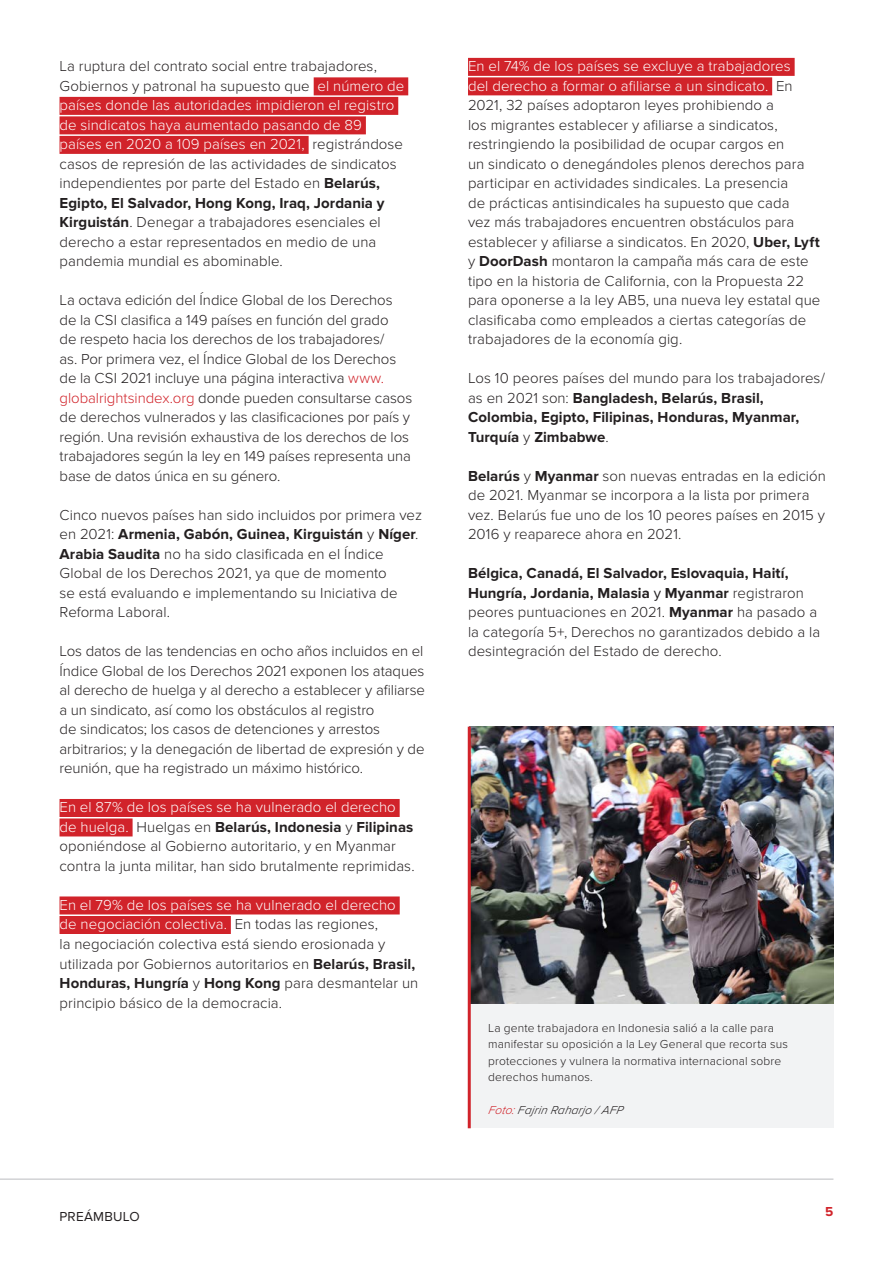
<style>
.page{position:relative;width:893px;height:1263px;background:#fff}
.page>*{position:absolute;margin:0;border:0;box-sizing:border-box;transform-origin:0 0}
.Body_Copy{font:300 15px/19.5px "Proxima Nova";letter-spacing:.005em;color:#231f20}
.Body_Copy-2{font:700 15px/19.5px "Proxima Nova";letter-spacing:.005em;color:#231f20}
.t1{font:13.5px "Proxima Nova";letter-spacing:.02em;color:#231f20}
.t2{font:700 13.5px "Proxima Nova";color:#d1232a}
.References{font:300 12px/16.5px "Proxima Nova";letter-spacing:.015em;color:#231f20}
.References-2{font:italic 300 12px "Proxima Nova";color:#231f20}
.s1{color:#fff}
.s2{font-weight:700}
.s3{color:#d1232a}
.s4{font-weight:300}
.s5{font-weight:400}
</style>
<div class="page">
<hr style="left:0;top:1179px;width:833px;height:1px;background:#bcbdc0">
<div style="left:314px;top:77px;width:94px;height:18px;background:#d1232a"></div>
<div style="left:60px;top:97px;width:338px;height:18px;background:#d1232a"></div>
<div style="left:60px;top:116px;width:306px;height:18px;background:#d1232a"></div>
<div style="left:60px;top:136px;width:249px;height:18px;background:#d1232a"></div>
<div style="left:60px;top:799px;width:340px;height:18px;background:#d1232a"></div>
<div style="left:60px;top:818px;width:73px;height:18px;background:#d1232a"></div>
<div style="left:60px;top:896px;width:340px;height:18px;background:#d1232a"></div>
<div style="left:60px;top:916px;width:171px;height:18px;background:#d1232a"></div>
<div style="left:468px;top:58px;width:327px;height:18px;background:#d1232a"></div>
<div style="left:468px;top:77px;width:304px;height:18px;background:#d1232a"></div>
<div style="left:470px;top:1003px;width:363px;height:125px;background:#f2f3f4"></div>
<img style="left:471px;top:727px;width:362px;height:276px">
<hr style="left:468px;top:727px;width:3px;height:401px;background:#d1232a">
<p class="Body_Copy" style="left:60px;top:57px;width:346px">La ruptura del contrato social entre trabajadores, Gobiernos y patronal ha supuesto que <span class="s1">el número de países donde las autoridades impidieron el registro de sindicatos haya aumentado pasando de 89 países en 2020 a 109 países en 2021,</span> registrándose casos de represión de las actividades de sindicatos independientes por parte del Estado en <span class="s2">Belarús, Egipto, El Salvador, Hong Kong, Iraq, Jordania y Kirguistán</span>. Denegar a trabajadores esenciales el derecho a estar representados en medio de una pandemia mundial es abominable.</p>
<p class="Body_Copy" style="left:60px;top:291px;width:354px">La octava edición del Índice Global de los Derechos de la CSI clasifica a 149 países en función del grado<br>de respeto hacia los derechos de los trabajadores/<br>as. Por primera vez, el Índice Global de los Derechos de la CSI 2021 incluye una página interactiva <span class="s3">www. globalrightsindex.org</span> donde pueden consultarse casos de derechos vulnerados y las clasificaciones por país y región. Una revisión exhaustiva de los derechos de los trabajadores según la ley en 149 países representa una base de datos única en su género.</p>
<p class="Body_Copy" style="left:60px;top:505px;width:364px">Cinco nuevos países han sido incluidos por primera vez en 2021: <span class="s2">Armenia, Gabón, Guinea, Kirguistán</span> y <span class="s2">Níger</span>.<br><span class="s2">Arabia Saudita</span> no ha sido clasificada en el Índice Global de los Derechos 2021, ya que de momento<br>se está evaluando e implementando su Iniciativa de Reforma Laboral.</p>
<p class="Body_Copy" style="left:60px;top:642px;width:367px">Los datos de las tendencias en ocho años incluidos en el Índice Global de los Derechos 2021 exponen los ataques al derecho de huelga y al derecho a establecer y afiliarse a un sindicato, así como los obstáculos al registro<br>de sindicatos; los casos de detenciones y arrestos arbitrarios; y la denegación de libertad de expresión y de reunión, que ha registrado un máximo histórico.</p>
<p class="Body_Copy" style="left:60px;top:798px;width:357px"><span class="s1">En el 87% de los países se ha vulnerado el derecho de huelga.</span> Huelgas en <span class="s2">Belarús, Indonesia</span> y <span class="s2">Filipinas </span>oponiéndose al Gobierno autoritario, y en Myanmar contra la junta militar, han sido brutalmente reprimidas.</p>
<p class="Body_Copy" style="left:60px;top:895px;width:360px"><span class="s1">En el 79% de los países se ha vulnerado el derecho<br>de negociación colectiva.</span> En todas las regiones,<br>la negociación colectiva está siendo erosionada y utilizada por Gobiernos autoritarios en <span class="s2">Belarús, Brasil, Honduras, Hungría</span> y <span class="s2">Hong Kong</span> para desmantelar un principio básico de la democracia.</p>
<p class="t1" style="left:60px;top:1208px;width:82px">PREÁMBULO</p>
<p class="Body_Copy" style="left:468px;top:57px;width:354px"><span class="s1">En el 74% de los países se excluye a trabajadores<br>del derecho a formar o afiliarse a un sindicato.</span> En 2021, 32 países adoptaron leyes prohibiendo a<br>los migrantes establecer y afiliarse a sindicatos, restringiendo la posibilidad de ocupar cargos en<br>un sindicato o denegándoles plenos derechos para participar en actividades sindicales. La presencia<br>de prácticas antisindicales ha supuesto que cada<br>vez más trabajadores encuentren obstáculos para establecer y afiliarse a sindicatos. En 2020, <span class="s2">Uber, Lyft </span>y <span class="s2">DoorDash</span> montaron la campaña más cara de este tipo en la historia de California, con la Propuesta 22 para oponerse a la ley AB5, una nueva ley estatal que clasificaba como empleados a ciertas categorías de trabajadores de la economía gig.</p>
<p class="Body_Copy-2" style="left:468px;top:369px;width:359px"><span class="s4">Los 10 peores países del mundo para los trabajadores/ as en 2021 son:</span> Bangladesh, Belarús, Brasil, Colombia, Egipto, Filipinas, Honduras, Myanmar, Turquía <span class="s4">y</span> Zimbabwe<span class="s4">.</span></p>
<p class="Body_Copy" style="left:468px;top:466px;width:359px"><span class="s2">Belarús</span> y <span class="s2">Myanmar</span> son nuevas entradas en la edición de 2021. Myanmar se incorpora a la lista por primera vez. Belarús fue uno de los 10 peores países en 2015 y 2016 y reaparece ahora en 2021.</p>
<p class="Body_Copy" style="left:468px;top:564px;width:354px"><span class="s2">Bélgica, Canadá, El Salvador, Eslovaquia, Haití, Hungría, Jordania, Malasia</span> <span class="s5">y</span> <span class="s2">Myanmar</span> registraron peores puntuaciones en 2021. <span class="s2">Myanmar</span> ha pasado a la categoría 5+, Derechos no garantizados debido a la desintegración del Estado de derecho.</p>
<p class="References" style="left:488px;top:1019px;width:301px">La gente trabajadora en Indonesia salió a la calle para manifestar su oposición a la Ley General que recorta sus protecciones y vulnera la normativa internacional sobre derechos humanos.</p>
<p class="References-2" style="left:488px;top:1101px;width:139px"><span class="s3">Foto:</span>Fajrin Raharjo / AFP</p>
<p class="t2" style="left:825px;top:1204px;width:10px">5</p>
</div>
